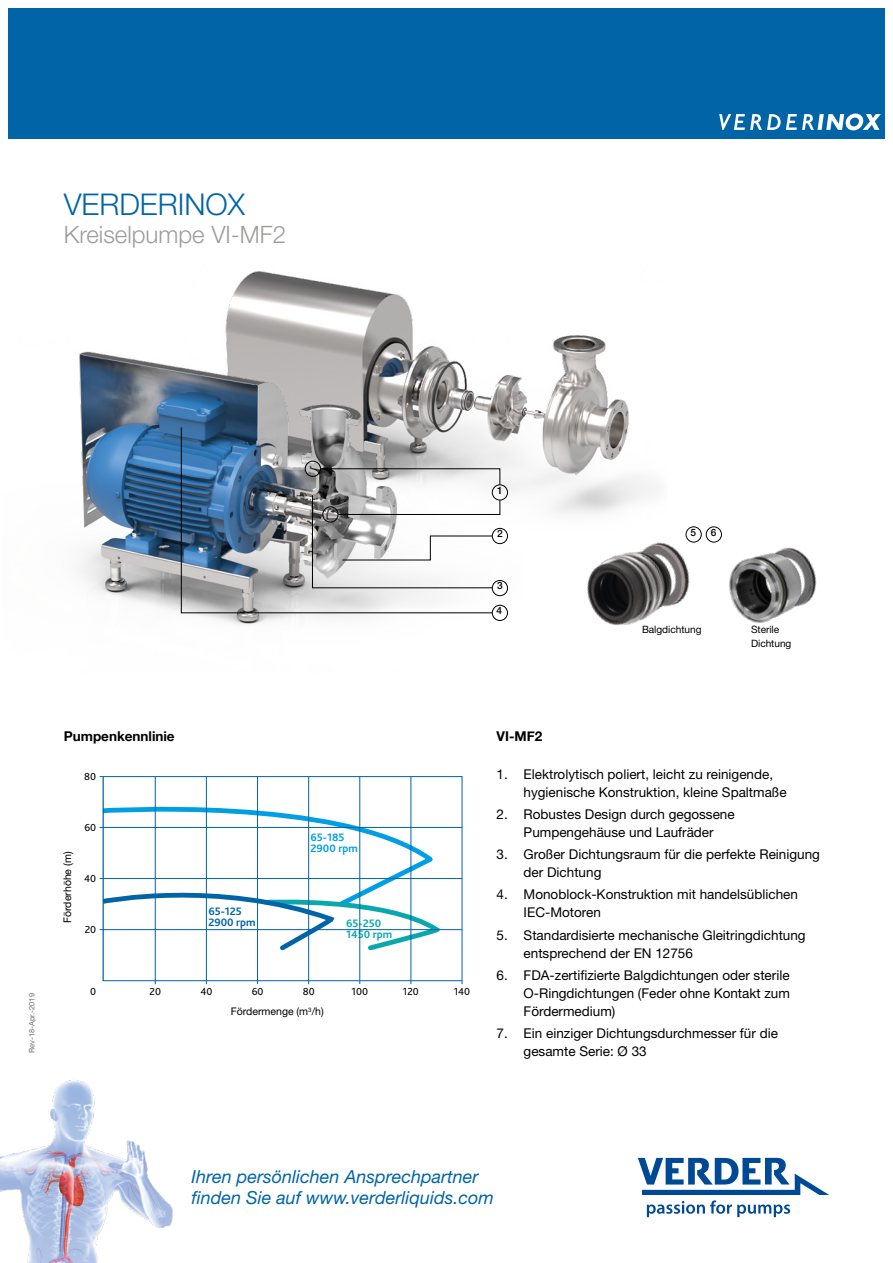
<style>
.page{position:relative;width:893px;height:1263px;background:#fff}
.page>*{position:absolute;margin:0;border:0;box-sizing:border-box;transform-origin:0 0}
.t1{font:300 30px "Helvetica Neue LT Std";color:#0064a7}
.t2{font:300 24px "Helvetica Neue LT Std";color:#9d9d9c}
.t3{font:italic 18px/21px "Helvetica Neue LT Std";color:#0064a7}
.t4{font:13.5px/18px "Helvetica Neue LT Std";color:#000}
.t5{font:700 13.5px "Helvetica Neue";color:#000}
.t6{font:700 11.25px/10.8px "Bliss 2";color:#009fe3}
.t7{font:700 11.25px/10.8px "Bliss 2";color:#09a7ae}
.t8{font:700 11.25px/10.8px "Bliss 2";color:#0064a7}
.t9{font:10.65px "Bliss 2";color:#000}
.t10{font:10.5px "Helvetica Neue LT Std";color:#000}
.t11{font:10.2px/13.5px "Helvetica Neue LT Std";letter-spacing:-.005em;color:#000}
.t12{font:500 10.2px "Helvetica Neue LT Std";color:#000}
.t13{font:7.5px "Helvetica Neue LT Std";color:#706f6f}
</style>
<div class="page">
<svg style="left:638px;top:1158px;width:191px;height:59px"></svg>
<img style="left:0;top:1080px;width:173px;height:183px">
<div style="left:9px;top:9px;width:875px;height:130px;background:#0064a7"></div>
<svg style="left:719px;top:114px;width:162px;height:16px"></svg>
<svg style="left:99px;top:776px;width:363px;height:208px"></svg>
<img style="left:225px;top:271px;width:431px;height:243px">
<img style="left:79px;top:335px;width:442px;height:290px">
<svg style="left:493px;top:468px;width:7px;height:17px"></svg>
<svg style="left:181px;top:427px;width:312px;height:186px;background:#95a1ad"></svg>
<div style="left:492px;top:580px;width:16px;height:16px;border:1px solid #020203;border-radius:50%"></div>
<div style="left:492px;top:528px;width:16px;height:16px;border:1px solid #020203;border-radius:50%"></div>
<div style="left:492px;top:484px;width:16px;height:16px;border:1px solid #020203;border-radius:50%"></div>
<div style="left:492px;top:605px;width:16px;height:16px;border:1px solid #020203;border-radius:50%"></div>
<div style="left:305px;top:461px;width:16px;height:16px;border:1px solid #020203;border-radius:50%"></div>
<svg style="left:312px;top:495px;width:188px;height:93px"></svg>
<img style="left:688px;top:528px;width:24px;height:15px">
<img style="left:587px;top:529px;width:107px;height:97px">
<img style="left:714px;top:537px;width:103px;height:86px">
<div style="left:706px;top:526px;width:16px;height:16px;border:1px solid #020203;border-radius:50%"></div>
<div style="left:686px;top:526px;width:16px;height:16px;border:1px solid #020203;border-radius:50%"></div>
<h1 class="t1" style="left:64px;top:185px;width:183px">VERDERINOX</h1>
<h2 class="t2" style="left:64px;top:220px;width:224px">Kreiselpumpe VI-MF2</h2>
<p class="t12" style="left:497px;top:484px;width:7px">1</p>
<p class="t12" style="left:497px;top:528px;width:7px">2</p>
<p class="t12" style="left:497px;top:580px;width:7px">3</p>
<p class="t12" style="left:496px;top:604px;width:7px">4</p>
<p class="t12" style="left:691px;top:527px;width:7px">5</p>
<p class="t12" style="left:711px;top:527px;width:7px">6</p>
<p class="t11" style="left:642px;top:623px;width:61px">Balgdichtung</p>
<p class="t11" style="left:751px;top:623px;width:42px">Sterile<br>Dichtung</p>
<p class="t13" style="left:27px;top:1053px;width:61px;rotate:-90deg">Rev-18-Apr.-2019</p>
<p class="t5" style="left:64px;top:726px;width:112px">Pumpenkennlinie</p>
<p class="t9" style="left:84px;top:770px;width:13px">80</p>
<p class="t10" style="left:61px;top:923px;width:73px;rotate:-90deg">Förderhöhe (m)</p>
<p class="t9" style="left:58px;top:899px;width:43px;rotate:-90deg">Head (m)</p>
<p class="t9" style="left:84px;top:821px;width:13px">60</p>
<p class="t9" style="left:84px;top:872px;width:13px">40</p>
<p class="t9" style="left:85px;top:923px;width:13px">20</p>
<p class="t8" style="left:208px;top:906px;width:49px">65-125<br>2900 rpm</p>
<p class="t6" style="left:311px;top:831px;width:49px">65-185<br>2900 rpm</p>
<p class="t7" style="left:346px;top:918px;width:48px">65-250<br>1450 rpm</p>
<p class="t9" style="left:90px;top:985px;width:7px">0</p>
<p class="t9" style="left:150px;top:985px;width:13px">20</p>
<p class="t9" style="left:200px;top:985px;width:13px">40</p>
<p class="t9" style="left:252px;top:985px;width:13px">60</p>
<p class="t9" style="left:303px;top:985px;width:13px">80</p>
<p class="t9" style="left:352px;top:985px;width:18px">100</p>
<p class="t9" style="left:403px;top:985px;width:18px">120</p>
<p class="t9" style="left:454px;top:985px;width:18px">140</p>
<p class="t10" style="left:231px;top:1005px;width:94px">Fördermenge (m<sup>3</sup>/h)</p>
<p class="t9" style="left:282px;top:1007px;width:53px">Flow (m<sup>3</sup>/h)</p>
<p class="t5" style="left:497px;top:726px;width:47px">VI-MF2</p>
<p class="t4" style="left:524px;top:765px;width:265px;text-indent:-27px">1. Elektrolytisch poliert, leicht zu reinigende, hygienische Konstruktion, kleine Spaltmaße</p>
<p class="t4" style="left:497px;top:805px;width:240px;text-align:center">2. Robustes Design durch gegossene<br>Pumpengehäuse und Laufräder</p>
<p class="t4" style="left:524px;top:845px;width:298px;text-indent:-27px">3. Großer Dichtungsraum für die perfekte Reinigung der Dichtung</p>
<p class="t4" style="left:524px;top:885px;width:276px;text-indent:-27px">4. Monoblock-Konstruktion mit handelsüblichen<br>IEC-Motoren</p>
<p class="t4" style="left:524px;top:925px;width:284px;text-indent:-27px">5. Standardisierte mechanische Gleitringdichtung entsprechend der EN 12756</p>
<p class="t4" style="left:524px;top:966px;width:268px;text-align:justify;text-indent:-27px">6. FDA-zertifizierte Balgdichtungen oder sterile O-Ringdichtungen (Feder ohne Kontakt zum Fördermedium)</p>
<p class="t4" style="left:524px;top:1024px;width:256px;text-indent:-27px">7. Ein einziger Dichtungsdurchmesser für die gesamte Serie: Ø 33</p>
<h3 class="t3" style="left:191px;top:1166px;width:304px">Ihren persönlichen Ansprechpartner finden Sie auf www.verderliquids.com</h3>
</div>
